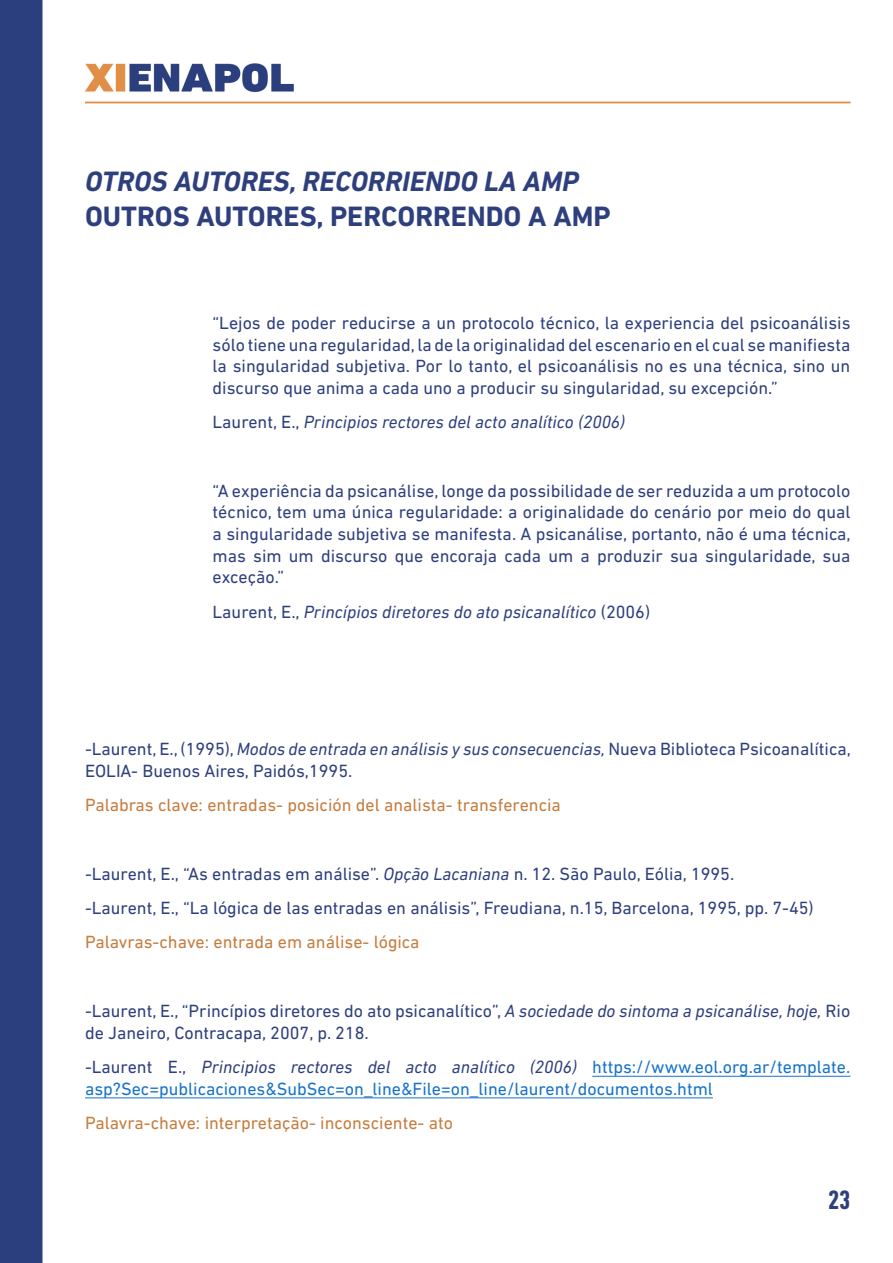
<style>
.page{position:relative;width:893px;height:1263px;background:#fff}
.page>*{position:absolute;margin:0;border:0;box-sizing:border-box;transform-origin:0 0}
.t1{font:italic 700 28.5px "DIN Next LT Pro";color:#2e3f7d}
.t2{font:700 28.5px "DIN Next LT Pro";color:#2e3f7d}
.t3{font:700 condensed 27px "DIN Next LT Pro";color:#2e3f7d}
.t4{font:18px/21.6px "DIN Next LT Pro";color:#2f3f7d}
.t5{font:18px/21.6px "DIN Next LT Pro";color:#1773c8}
.t6{font:18px "DIN Next LT Pro";color:#c67c3d}
.t7{font:italic 18px "DIN Next LT Pro";color:#2f3f7d}
.s1{font-style:normal}
.s2{font-style:italic}
.s3{color:#2f3f7d}
.s4{font-style:italic;color:#2f3f7d}
</style>
<div class="page">
<img style="left:0;top:0;width:851px;height:1263px">
<hr style="left:592px;top:1076px;width:258px;height:1px;background:#1773c8">
<hr style="left:85px;top:1097px;width:628px;height:1px;background:#1773c8">
<h1 class="t1" style="left:85px;top:165px;width:495px">OTROS AUTORES, RECORRIENDO LA AMP</h1>
<h1 class="t2" style="left:85px;top:199px;width:527px">OUTROS AUTORES, PERCORRENDO A AMP</h1>
<p class="t4" style="left:213px;top:312px;width:639px;text-align:justify">“Lejos de poder reducirse a un protocolo técnico, la experiencia del psicoanálisis sólo tiene una regularidad, la de la originalidad del escenario en el cual se manifiesta la singularidad subjetiva. Por lo tanto, el psicoanálisis no es una técnica, sino un discurso que anima a cada uno a producir su singularidad, su excepción.”</p>
<p class="t7" style="left:213px;top:412px;width:414px"><span class="s1">Laurent, E.,</span> Principios rectores del acto analítico (2006)</p>
<p class="t4" style="left:213px;top:480px;width:640px;text-align:justify">“A experiência da psicanálise, longe da possibilidade de ser reduzida a um protocolo técnico, tem uma única regularidade: a originalidade do cenário por meio do qual a singularidade subjetiva se manifesta. A psicanálise, portanto, não é uma técnica, mas sim um discurso que encoraja cada um a produzir sua singularidade, sua exceção.”</p>
<p class="t7" style="left:213px;top:601px;width:439px"><span class="s1">Laurent, E.,</span> Princípios diretores do ato psicanalítico <span class="s1">(2006)</span></p>
<p class="t4" style="left:85px;top:738px;width:767px">-Laurent, E., (1995), <span class="s2">Modos de entrada en análisis y sus consecuencias,</span> Nueva Biblioteca Psicoanalítica,<br>EOLIA- Buenos Aires, Paidós,1995.</p>
<p class="t6" style="left:85px;top:794px;width:477px">Palabras clave: entradas- posición del analista- transferencia</p>
<p class="t4" style="left:85px;top:856px;width:730px;line-height:34.3px">-Laurent, E., “As entradas em análise”. <span class="s2">Opção Lacaniana</span> n. 12. São Paulo, Eólia, 1995.<br>-Laurent, E., “La lógica de las entradas en análisis”, Freudiana, n.15, Barcelona, 1995, pp. 7-45)</p>
<p class="t6" style="left:85px;top:932px;width:336px">Palavras-chave: entrada em análise- lógica</p>
<p class="t4" style="left:85px;top:1000px;width:767px">-Laurent, E., “Princípios diretores do ato psicanalítico”, <span class="s2">A sociedade do sintoma a psicanálise, hoje,</span> Rio de Janeiro, Contracapa, 2007, p. 218.</p>
<p class="t5" style="left:85px;top:1056px;width:767px"><span class="s3">-Laurent E.,</span> <span class="s4">Principios rectores del acto analítico (2006)</span> https://www.eol.org.ar/template. asp?Sec=publicaciones&amp;SubSec=on_line&amp;File=on_line/laurent/documentos.html</p>
<p class="t6" style="left:85px;top:1112px;width:370px">Palavra-chave: interpretação- inconsciente- ato</p>
<h2 class="t3" style="left:828px;top:1184px;width:24px">23</h2>
</div>
